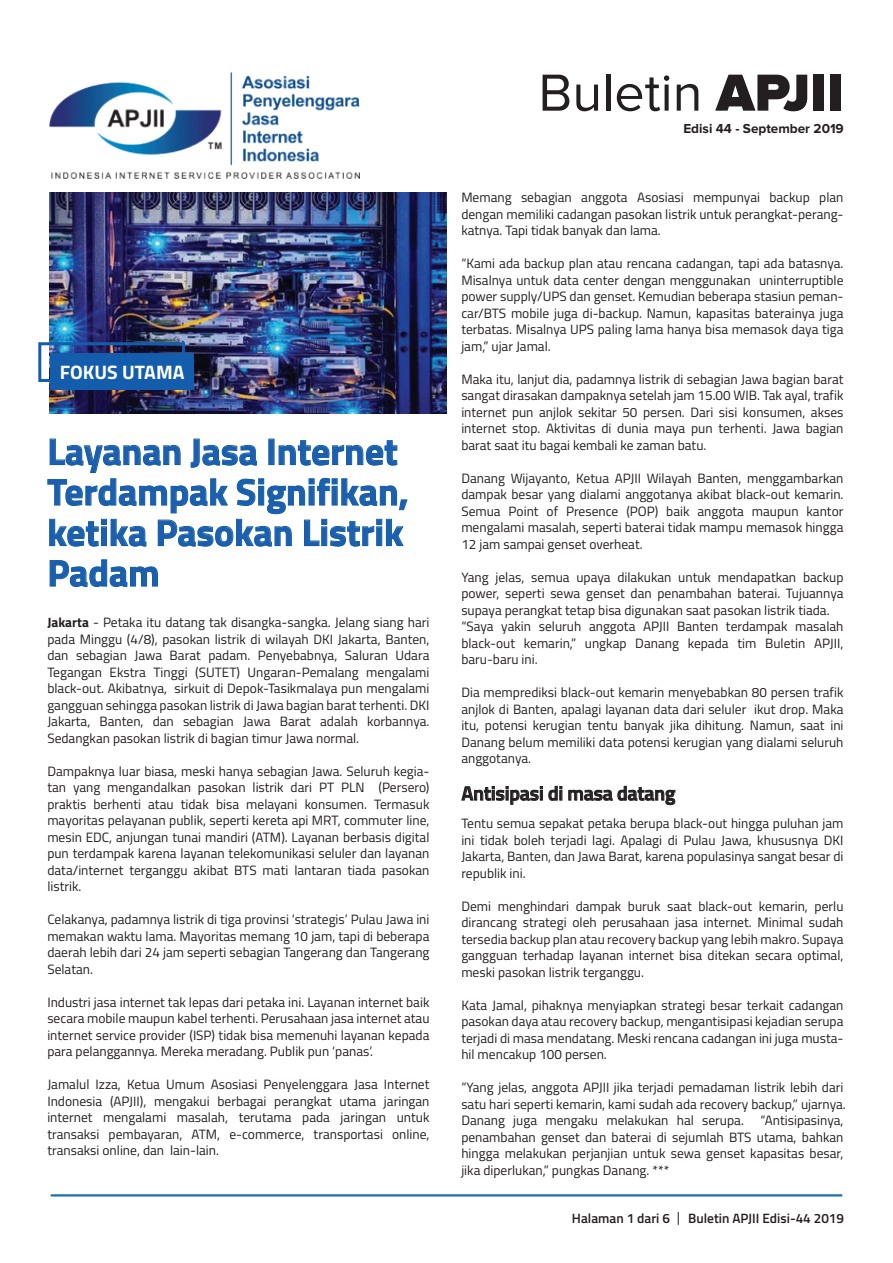
<style>
.page{position:relative;width:893px;height:1263px;background:#fff}
.page>*{position:absolute;margin:0;border:0;box-sizing:border-box;transform-origin:0 0}
.t1{font:54px "Proxima Nova";color:#231f20}
.t2{font:700 37.5px/40.5px "Titillium";color:#1c5fad}
.t3{font:600 19.5px "Titillium";color:#231f20}
.t4{font:700 19.5px "Titillium";color:#fff}
.t5{font:13.5px/16.5px "Titillium";color:#231f20;text-align:justify}
.t6{font:600 13.5px "Titillium";color:#231f20}
.t7{font:700 13.5px "Proxima Nova";color:#231f20}
.s1{font-weight:700}
.s2{font-weight:900}
</style>
<div class="page">
<img style="left:49px;top:193px;width:397px;height:221px">
<svg style="left:47px;top:386px;width:361px;height:201px"></svg>
<svg style="left:461px;top:785px;width:101px;height:20px"></svg>
<svg style="left:568px;top:785px;width:108px;height:21px"></svg>
<hr style="left:51px;top:1194px;width:791px;height:2px;background:#1e6fb6">
<div style="left:50px;top:354px;width:144px;height:36px;background:#135dac"></div>
<div style="left:38px;top:342px;width:147px;height:40px;border:3px solid #135dac"></div>
<svg style="left:678px;top:1212px;width:1px;height:13px"></svg>
<img style="left:50px;top:72px;width:310px;height:106px">
<h3 class="t4" style="left:60px;top:357px;width:126px">FOKUS UTAMA</h3>
<h2 class="t2" style="left:47px;top:429px;width:363px">Layanan Jasa Internet<br>Terdampak Signifikan, ketika Pasokan Listrik<br>Padam</h2>
<p class="t5" style="left:47px;top:614px;width:384px"><span class="s1">Jakarta</span> - Petaka itu datang tak disangka-sangka. Jelang siang hari pada Minggu (4/8), pasokan listrik di wilayah DKI Jakarta, Banten, dan sebagian Jawa Barat padam. Penyebabnya, Saluran Udara Tegangan Ekstra Tinggi (SUTET) Ungaran-Pemalang mengalami black-out. Akibatnya, sirkuit di Depok-Tasikmalaya pun mengalami gangguan sehingga pasokan listrik di Jawa bagian barat terhenti. DKI Jakarta, Banten, dan sebagian Jawa Barat adalah korbannya.<br>Sedangkan pasokan listrik di bagian timur Jawa normal.</p>
<p class="t5" style="left:47px;top:762px;width:384px">Dampaknya luar biasa, meski hanya sebagian Jawa. Seluruh kegia&shy;tan yang mengandalkan pasokan listrik dari PT PLN (Persero) praktis berhenti atau tidak bisa melayani konsumen. Termasuk mayoritas pelayanan publik, seperti kereta api MRT, commuter line, mesin EDC, anjungan tunai mandiri (ATM). Layanan berbasis digital pun terdampak karena layanan telekomunikasi seluler dan layanan data/internet terganggu akibat BTS mati lantaran tiada pasokan listrik.</p>
<p class="t5" style="left:47px;top:911px;width:384px">Celakanya, padamnya listrik di tiga provinsi ‘strategis’ Pulau Jawa ini memakan waktu lama. Mayoritas memang 10 jam, tapi di beberapa daerah lebih dari 24 jam seperti sebagian Tangerang dan Tangerang Selatan.</p>
<p class="t5" style="left:47px;top:993px;width:384px">Industri jasa internet tak lepas dari petaka ini. Layanan internet baik secara mobile maupun kabel terhenti. Perusahaan jasa internet atau internet service provider (ISP) tidak bisa memenuhi layanan kepada para pelanggannya. Mereka meradang. Publik pun ‘panas’.</p>
<p class="t5" style="left:47px;top:1076px;width:384px">Jamalul Izza, Ketua Umum Asosiasi Penyelenggara Jasa Internet Indonesia (APJII), mengakui berbagai perangkat utama jaringan internet mengalami masalah, terutama pada jaringan untuk transaksi pembayaran, ATM, e-commerce, transportasi online, transaksi online, dan lain-lain.</p>
<h1 class="t1" style="left:538px;top:62px;width:307px">Buletin <span class="s2">APJII</span></h1>
<p class="t7" style="left:683px;top:121px;width:162px">Edisi 44 - September 2019</p>
<p class="t5" style="left:461px;top:189px;width:384px">Memang sebagian anggota Asosiasi mempunyai backup plan dengan memiliki cadangan pasokan listrik untuk perangkat-perang&shy;katnya. Tapi tidak banyak dan lama.</p>
<p class="t5" style="left:461px;top:255px;width:384px">“Kami ada backup plan atau rencana cadangan, tapi ada batasnya.<br>Misalnya untuk data center dengan menggunakan uninterruptible power supply/UPS dan genset. Kemudian beberapa stasiun peman&shy;car/BTS mobile juga di-backup. Namun, kapasitas baterainya juga terbatas. Misalnya UPS paling lama hanya bisa memasok daya tiga jam,” ujar Jamal.</p>
<p class="t5" style="left:461px;top:370px;width:384px">Maka itu, lanjut dia, padamnya listrik di sebagian Jawa bagian barat sangat dirasakan dampaknya setelah jam 15.00 WIB. Tak ayal, trafik internet pun anjlok sekitar 50 persen. Dari sisi konsumen, akses internet stop. Aktivitas di dunia maya pun terhenti. Jawa bagian barat saat itu bagai kembali ke zaman batu.</p>
<p class="t5" style="left:461px;top:469px;width:384px">Danang Wijayanto, Ketua APJII Wilayah Banten, menggambarkan dampak besar yang dialami anggotanya akibat black-out kemarin.<br>Semua Point of Presence (POP) baik anggota maupun kantor mengalami masalah, seperti baterai tidak mampu memasok hingga 12 jam sampai genset overheat.</p>
<p class="t5" style="left:461px;top:568px;width:384px;text-align:left">Yang jelas, semua upaya dilakukan untuk mendapatkan backup power, seperti sewa genset dan penambahan baterai. Tujuannya supaya perangkat tetap bisa digunakan saat pasokan listrik tiada. “Saya yakin seluruh anggota APJII Banten terdampak masalah black-out kemarin,” ungkap Danang kepada tim Buletin APJII, baru-baru ini.</p>
<p class="t5" style="left:461px;top:684px;width:384px">Dia memprediksi black-out kemarin menyebabkan 80 persen trafik anjlok di Banten, apalagi layanan data dari seluler ikut drop. Maka itu, potensi kerugian tentu banyak jika dihitung. Namun, saat ini Danang belum memiliki data potensi kerugian yang dialami seluruh anggotanya.</p>
<h3 class="t3" style="left:462px;top:779px;width:215px">Antisipasi di masa datang</h3>
<p class="t5" style="left:461px;top:815px;width:384px">Tentu semua sepakat petaka berupa black-out hingga puluhan jam ini tidak boleh terjadi lagi. Apalagi di Pulau Jawa, khususnya DKI Jakarta, Banten, dan Jawa Barat, karena populasinya sangat besar di republik ini.</p>
<p class="t5" style="left:461px;top:897px;width:384px">Demi menghindari dampak buruk saat black-out kemarin, perlu dirancang strategi oleh perusahaan jasa internet. Minimal sudah tersedia backup plan atau recovery backup yang lebih makro. Supaya gangguan terhadap layanan internet bisa ditekan secara optimal, meski pasokan listrik terganggu.</p>
<p class="t5" style="left:461px;top:996px;width:384px">Kata Jamal, pihaknya menyiapkan strategi besar terkait cadangan pasokan daya atau recovery backup, mengantisipasi kejadian serupa terjadi di masa mendatang. Meski rencana cadangan ini juga musta&shy;hil mencakup 100 persen.</p>
<p class="t5" style="left:461px;top:1079px;width:386px;text-align:left">“Yang jelas, anggota APJII jika terjadi pemadaman listrik lebih dari satu hari seperti kemarin, kami sudah ada recovery backup,” ujarnya.<br>Danang juga mengaku melakukan hal serupa. “Antisipasinya, penambahan genset dan baterai di sejumlah BTS utama, bahkan hingga melakukan perjanjian untuk sewa genset kapasitas besar, jika diperlukan,” pungkas Danang. ***</p>
<p class="t6" style="left:572px;top:1208px;width:100px">Halaman 1 dari 6</p>
<p class="t6" style="left:688px;top:1208px;width:157px">Buletin APJII Edisi-44 2019</p>
</div>
